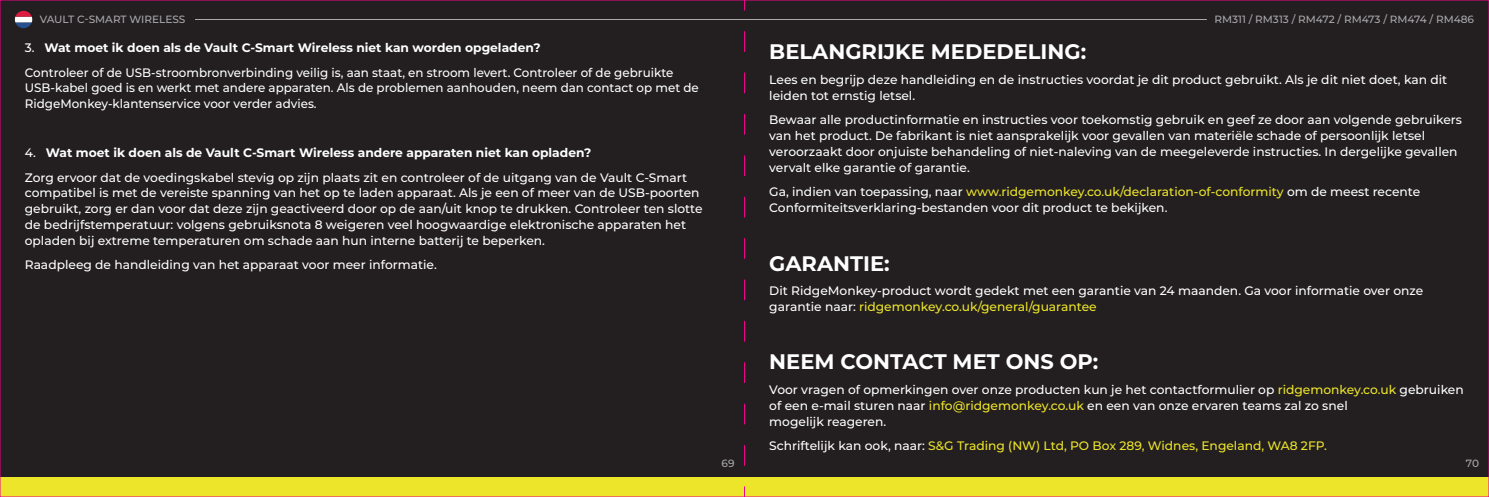
<style>
.page{position:relative;width:1489px;height:497px;background:#fff}
.page>*{position:absolute;margin:0;border:0;box-sizing:border-box;transform-origin:0 0}
.t1{font:700 21px "Montserrat";color:#fff}
.t2{font:500 12.25px/15.8px "Montserrat";color:#fff}
.t3{font:500 12.25px "Montserrat";color:#ede52a}
.t4{font:500 10.5px "Montserrat";color:#a8a9ad}
.s1{font-weight:700}
.s2{color:#ede52a}
.s3{color:#fff}
</style>
<div class="page">
<div style="left:0;top:0;width:1488px;height:496px;background:#231f20"></div>
<div style="left:0;top:476px;width:1488px;height:20px;background:#ede52a"></div>
<svg style="left:15px;top:11px;width:17px;height:17px"></svg>
<hr style="left:195px;top:19px;width:1011px;height:1px;background:#a8a9ad">
<svg style="left:744px;top:31px;width:1px;height:434px"></svg>
<p class="t4" style="left:40px;top:12px;width:147px">VAULT C-SMART WIRELESS</p>
<p class="t4" style="left:1214px;top:12px;width:261px">RM311 / RM313 / RM472 / RM473 / RM474 / RM486</p>
<p class="t2" style="left:25px;top:35px;width:650px;line-height:24.5px">3. <span class="s1">Wat moet ik doen als de Vault C-Smart Wireless niet kan worden opgeladen?<br></span>Controleer of de USB-stroombronverbinding veilig is, aan staat, en stroom levert. Controleer of de gebruikte</p>
<p class="t2" style="left:25px;top:79px;width:675px">USB-kabel goed is en werkt met andere apparaten. Als de problemen aanhouden, neem dan contact op met de<br>RidgeMonkey-klantenservice voor verder advies.</p>
<p class="t2" style="left:25px;top:140px;width:663px;line-height:24.5px">4. <span class="s1">Wat moet ik doen als de Vault C-Smart Wireless andere apparaten niet kan opladen?<br></span>Zorg ervoor dat de voedingskabel stevig op zijn plaats zit en controleer of de uitgang van de Vault C-Smart</p>
<p class="t2" style="left:25px;top:184px;width:679px">compatibel is met de vereiste spanning van het op te laden apparaat. Als je een of meer van de USB-poorten gebruikt, zorg er dan voor dat deze zijn geactiveerd door op de aan/uit knop te drukken. Controleer ten slotte de bedrijfstemperatuur: volgens gebruiksnota 8 weigeren veel hoogwaardige elektronische apparaten het opladen bij extreme temperaturen om schade aan hun interne batterij te beperken.</p>
<p class="t2" style="left:25px;top:256px;width:413px">Raadpleeg de handleiding van het apparaat voor meer informatie.</p>
<h1 class="t1" style="left:769px;top:37px;width:318px">BELANGRIJKE MEDEDELING:</h1>
<p class="t2" style="left:769px;top:71px;width:679px">Lees en begrijp deze handleiding en de instructies voordat je dit product gebruikt. Als je dit niet doet, kan dit leiden tot ernstig letsel.</p>
<p class="t2" style="left:769px;top:111px;width:694px">Bewaar alle productinformatie en instructies voor toekomstig gebruik en geef ze door aan volgende gebruikers van het product. De fabrikant is niet aansprakelijk voor gevallen van materiële schade of persoonlijk letsel veroorzaakt door onjuiste behandeling of niet-naleving van de meegeleverde instructies. In dergelijke gevallen vervalt elke garantie of garantie.</p>
<p class="t2" style="left:769px;top:183px;width:652px">Ga, indien van toepassing, naar <span class="s2">www.ridgemonkey.co.uk/declaration-of-conformity</span> om de meest recente<br>Conformiteitsverklaring-bestanden voor dit product te bekijken.</p>
<h1 class="t1" style="left:769px;top:247px;width:122px">GARANTIE:</h1>
<p class="t2" style="left:769px;top:282px;width:655px">Dit RidgeMonkey-product wordt gedekt met een garantie van 24 maanden. Ga voor informatie over onze garantie naar: <span class="s2">ridgemonkey.co.uk/general/guarantee</span></p>
<h1 class="t1" style="left:769px;top:346px;width:330px">NEEM CONTACT MET ONS OP:</h1>
<p class="t2" style="left:769px;top:380px;width:696px">Voor vragen of opmerkingen over onze producten kun je het contactformulier op <span class="s2">ridgemonkey.co.uk</span> gebruiken of een e-mail sturen naar <span class="s2">info@ridgemonkey.co.uk</span> en een van onze ervaren teams zal zo snel<br>mogelijk reageren.</p>
<p class="t3" style="left:769px;top:436px;width:559px"><span class="s3">Schriftelijk kan ook, naar:</span> S&amp;G Trading (NW) Ltd, PO Box 289, Widnes, Engeland, WA8 2FP.</p>
<p class="t4" style="left:721px;top:455px;width:14px">69</p>
<p class="t4" style="left:1465px;top:455px;width:15px">70</p>
</div>
